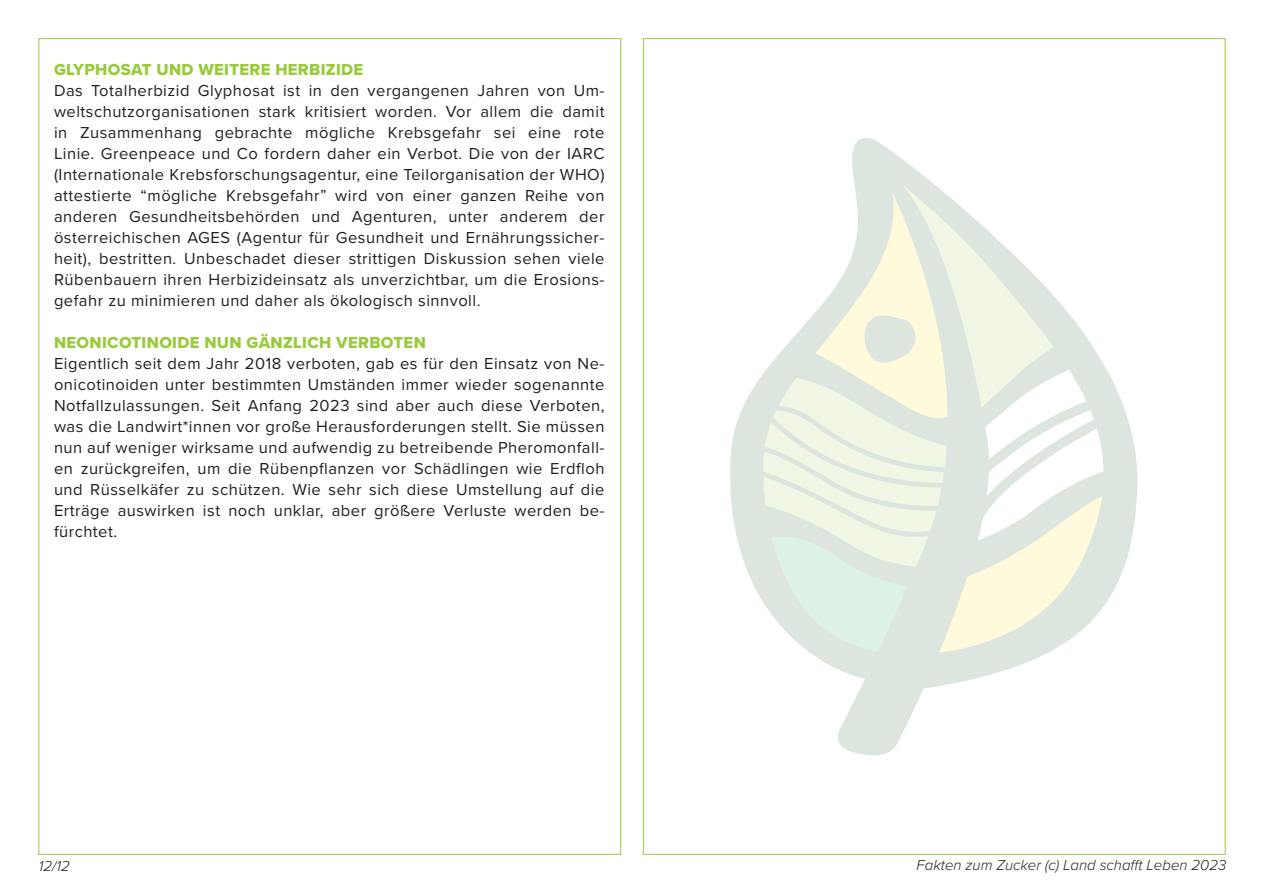
<style>
.page{position:relative;width:1263px;height:893px;background:#fff}
.page>*{position:absolute;margin:0;border:0;box-sizing:border-box;transform-origin:0 0}
.Fließtext1{font:16.5px/21px "Proxima Nova";letter-spacing:.03em;color:#231f20;text-align:justify}
.head_gruen1{font:16.5px "Proxima Nova Extrabld";letter-spacing:.02em;color:#99ca3b}
.t1{font:italic 300 15px "Proxima Nova";color:#231f20}
</style>
<div class="page">
<svg style="left:730px;top:138px;width:407px;height:617px"></svg>
<p class="head_gruen1" style="left:54px;top:60px;width:311px">GLYPHOSAT UND WEITERE HERBIZIDE</p>
<p class="Fließtext1" style="left:54px;top:80px;width:552px">Das Totalherbizid Glyphosat ist in den vergangenen Jahren von Um&shy;weltschutzorganisationen stark kritisiert worden. Vor allem die damit in Zusammenhang gebrachte mögliche Krebsgefahr sei eine rote Linie. Greenpeace und Co fordern daher ein Verbot. Die von der IARC (Internationale Krebsforschungsagentur, eine Teilorganisation der WHO) attestierte “mögliche Krebsgefahr” wird von einer ganzen Reihe von anderen Gesundheitsbehörden und Agenturen, unter anderem der österreichischen AGES (Agentur für Gesundheit und Ernährungssicher&shy;heit), bestritten. Unbeschadet dieser strittigen Diskussion sehen viele Rübenbauern ihren Herbizideinsatz als unverzichtbar, um die Erosions&shy;gefahr zu minimieren und daher als ökologisch sinnvoll.</p>
<p class="head_gruen1" style="left:54px;top:333px;width:373px">NEONICOTINOIDE NUN GÄNZLICH VERBOTEN</p>
<p class="Fließtext1" style="left:54px;top:353px;width:552px">Eigentlich seit dem Jahr 2018 verboten, gab es für den Einsatz von Ne&shy;onicotinoiden unter bestimmten Umständen immer wieder sogenannte Notfallzulassungen. Seit Anfang 2023 sind aber auch diese Verboten, was die Landwirt*innen vor große Herausforderungen stellt. Sie müssen nun auf weniger wirksame und aufwendig zu betreibende Pheromonfall&shy;en zurückgreifen, um die Rübenpflanzen vor Schädlingen wie Erdfloh und Rüsselkäfer zu schützen. Wie sehr sich diese Umstellung auf die Erträge auswirken ist noch unklar, aber größere Verluste werden be&shy;fürchtet.</p>
<p class="t1" style="left:39px;top:857px;width:32px">12/12</p>
<p class="t1" style="left:917px;top:856px;width:311px">Fakten zum Zucker (c) Land schafft Leben 2023</p>
</div>
